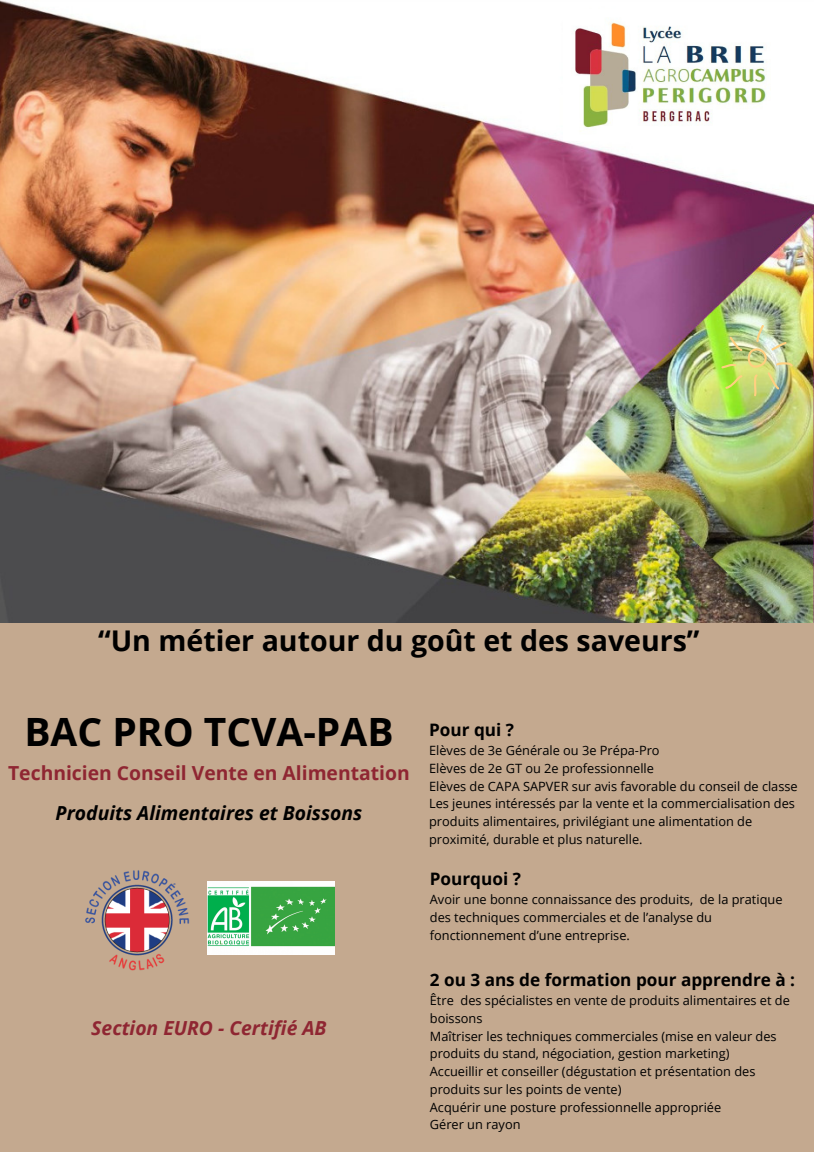
<style>
.page{position:relative;width:814px;height:1152px;background:#fff}
.page>*{position:absolute;margin:0;border:0;box-sizing:border-box;transform-origin:0 0}
.t1{font:700 38.94px "Open Sans";color:#000}
.t2{font:700 28.53px "Open Sans";color:#000}
.t3{font:700 19.34px "Open Sans";color:#8f2632}
.t4{font:italic 700 19.34px "Open Sans";color:#000}
.t5{font:italic 700 19.34px "Open Sans";color:#8f2632}
.t6{font:700 17.15px "Open Sans";color:#000}
.t7{font:12.78px/17.7px "Open Sans";color:#000}
</style>
<div class="page">
<img style="left:0;top:0;width:814px;height:623px">
<div style="left:0;top:623px;width:814px;height:528px;background:#c4a98f"></div>
<img style="left:721px;top:325px;width:72px;height:71px">
<img style="left:85px;top:870px;width:105px;height:101px">
<img style="left:208px;top:881px;width:127px;height:73px">
<div style="left:570px;top:9px;width:244px;height:131px;background:#fff"></div>
<img style="left:564px;top:9px;width:203px;height:131px">
<p class="t2" style="left:98px;top:620px;width:603px">“Un métier autour du goût et des saveurs”</p>
<p class="t1" style="left:24px;top:704px;width:370px">BAC PRO TCVA-PAB</p>
<p class="t3" style="left:8px;top:758px;width:403px">Technicien Conseil Vente en Alimentation</p>
<p class="t4" style="left:56px;top:798px;width:308px">Produits Alimentaires et Boissons</p>
<p class="t5" style="left:91px;top:1014px;width:237px">Section EURO - Certifié AB</p>
<p class="t6" style="left:429px;top:717px;width:86px">Pour qui ?</p>
<p class="t7" style="left:429px;top:741px;width:232px">Elèves de 3e Générale ou 3e Prépa-Pro</p>
<p class="t7" style="left:429px;top:759px;width:226px">Elèves de 2e GT ou 2e professionnelle</p>
<p class="t7" style="left:429px;top:776px;width:370px">Elèves de CAPA SAPVER sur avis favorable du conseil de classe</p>
<p class="t7" style="left:429px;top:794px;width:367px">Les jeunes intéressés par la vente et la commercialisation des produits alimentaires, privilégiant une alimentation de proximité, durable et plus naturelle.</p>
<p class="t6" style="left:430px;top:866px;width:93px">Pourquoi ?</p>
<p class="t7" style="left:430px;top:890px;width:354px">Avoir une bonne connaissance des produits, de la pratique des techniques commerciales et de l’analyse du fonctionnement d’une entreprise.</p>
<p class="t6" style="left:430px;top:967px;width:367px">2 ou 3 ans de formation pour apprendre à :</p>
<p class="t7" style="left:430px;top:991px;width:361px">Être des spécialistes en vente de produits alimentaires et de boissons</p>
<p class="t7" style="left:430px;top:1026px;width:348px">Maîtriser les techniques commerciales (mise en valeur des produits du stand, négociation, gestion marketing)</p>
<p class="t7" style="left:430px;top:1062px;width:327px">Accueillir et conseiller (dégustation et présentation des produits sur les points de vente)</p>
<p class="t7" style="left:430px;top:1097px;width:293px">Acquérir une posture professionnelle appropriée</p>
<p class="t7" style="left:430px;top:1115px;width:92px">Gérer un rayon</p>
</div>
